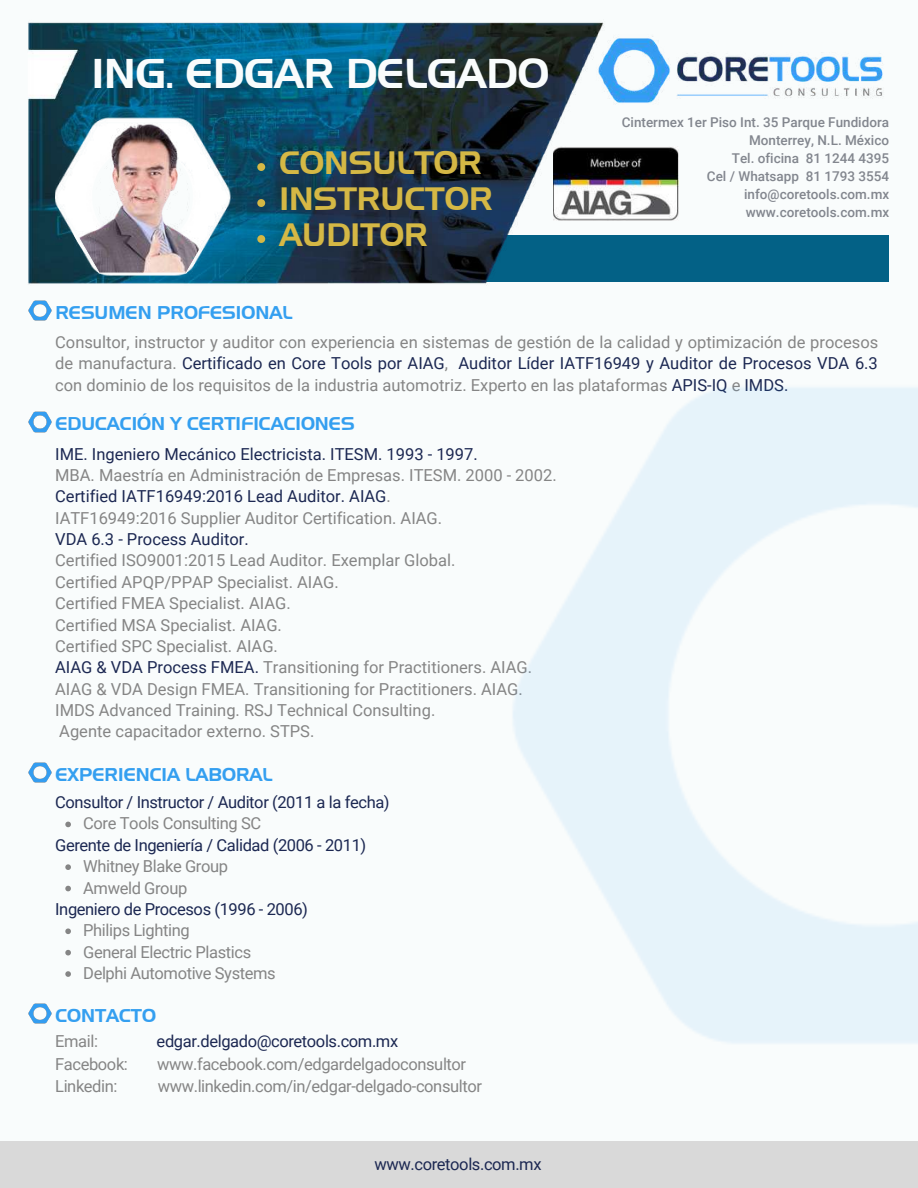
<style>
.page{position:relative;width:918px;height:1188px;background:#f9fcfc}
.page>*{position:absolute;margin:0;border:0;box-sizing:border-box;transform-origin:0 0}
.t1{font:40.5px "Newtown";color:#f9fcfc}
.t2{font:31.5px/36px "Newtown";color:#d5b845}
.t3{font:18px "Newtown";color:#349ff0}
.t4{font:16.5px/21.3px "Roboto";color:#858585}
.t5{font:16.5px/21.3px "Roboto";letter-spacing:-.025em;color:#858585}
.t6{font:16.5px "Roboto";letter-spacing:-.025em;color:#1c2852}
.t7{font:16.5px "Roboto";color:#1c2852}
.t8{font:500 13.5px/18px "Roboto";color:#82868e;text-align:right}
.s1{color:#1c2852}
</style>
<div class="page">
<img style="left:610px;top:36px;width:273px;height:68px">
<img style="left:610px;top:147px;width:68px;height:74px">
<div style="left:475px;top:235px;width:414px;height:46px;background:#036186"></div>
<img style="left:28px;top:22px;width:582px;height:290px">
<img style="left:29px;top:299px;width:22px;height:22px">
<img style="left:29px;top:762px;width:22px;height:21px">
<img style="left:55px;top:105px;width:179px;height:183px">
<img style="left:55px;top:122px;width:175px;height:152px">
<svg style="left:257px;top:163px;width:8px;height:8px"></svg>
<svg style="left:257px;top:199px;width:8px;height:8px"></svg>
<svg style="left:257px;top:235px;width:8px;height:8px"></svg>
<img style="left:29px;top:411px;width:22px;height:22px">
<svg style="left:65px;top:822px;width:6px;height:5px"></svg>
<svg style="left:65px;top:864px;width:6px;height:6px"></svg>
<svg style="left:65px;top:886px;width:6px;height:5px"></svg>
<svg style="left:65px;top:928px;width:6px;height:6px"></svg>
<svg style="left:65px;top:950px;width:6px;height:5px"></svg>
<svg style="left:65px;top:971px;width:6px;height:6px"></svg>
<img style="left:29px;top:1003px;width:22px;height:21px">
<div style="left:0;top:1142px;width:918px;height:46px;background:#d9d9d9"></div>
<h1 class="t1" style="left:92px;top:59px;width:459px">ING. EDGAR DELGADO</h1>
<h2 class="t2" style="left:279px;top:148px;width:215px">CONSULTOR<br>INSTRUCTOR<br>AUDITOR</h2>
<p class="t3" style="left:55px;top:306px;width:239px">RESUMEN PROFESIONAL</p>
<p class="t8" style="left:622px;top:114px;width:269px">Cintermex 1er Piso Int. 35 Parque Fundidora<br>Monterrey, N.L. México<br>Tel. oficina 81 1244 4395<br>Cel / Whatsapp 81 1793 3554 info@coretools.com.mx www.coretools.com.mx</p>
<p class="t4" style="left:55px;top:332px;width:825px;text-align:justify">Consultor, instructor y auditor con experiencia en sistemas de gestión de la calidad y optimización de procesos de manufactura. <span class="s1">Certificado en Core Tools por AIAG</span>, <span class="s1">Auditor Líder IATF16949 y Auditor de Procesos VDA 6.3 </span>con dominio de los requisitos de la industria automotriz. Experto en las plataformas <span class="s1">APIS-IQ</span> e <span class="s1">IMDS.</span></p>
<p class="t3" style="left:55px;top:417px;width:301px">EDUCACIÓN Y CERTIFICACIONES</p>
<p class="t7" style="left:55px;top:444px;width:424px">IME. Ingeniero Mecánico Electricista. ITESM. 1993 - 1997.</p>
<p class="t4" style="left:55px;top:465px;width:503px">MBA. Maestría en Administración de Empresas. ITESM. 2000 - 2002.<br><span class="s1">Certified IATF16949:2016 Lead Auditor. AIAG</span>.<br>IATF16949:2016 Supplier Auditor Certification. AIAG.</p>
<p class="t7" style="left:55px;top:530px;width:195px">VDA 6.3 - Process Auditor.</p>
<p class="t4" style="left:55px;top:550px;width:478px">Certified ISO9001:2015 Lead Auditor. Exemplar Global.<br>Certified APQP/PPAP Specialist. AIAG.<br>Certified FMEA Specialist. AIAG.<br>Certified MSA Specialist. AIAG.<br>Certified SPC Specialist. AIAG.<br><span class="s1">AIAG &amp; VDA Process FMEA.</span> Transitioning for Practitioners. AIAG.<br>AIAG &amp; VDA Design FMEA. Transitioning for Practitioners. AIAG.<br>IMDS Advanced Training. RSJ Technical Consulting.<br>Agente capacitador externo. STPS.</p>
<p class="t3" style="left:55px;top:768px;width:219px">EXPERIENCIA LABORAL</p>
<p class="t6" style="left:55px;top:793px;width:336px">Consultor / Instructor / Auditor (2011 a la fecha)</p>
<p class="t6" style="left:55px;top:836px;width:313px">Gerente de Ingeniería / Calidad (2006 - 2011)</p>
<p class="t5" style="left:83px;top:813px;width:179px">Core Tools Consulting SC</p>
<p class="t5" style="left:83px;top:856px;width:146px">Whitney Blake Group<br>Amweld Group</p>
<p class="t5" style="left:83px;top:920px;width:194px">Philips Lighting<br>General Electric Plastics<br>Delphi Automotive Systems</p>
<p class="t6" style="left:55px;top:900px;width:254px">Ingeniero de Procesos (1996 - 2006)</p>
<p class="t3" style="left:55px;top:1008px;width:102px">CONTACTO</p>
<p class="t4" style="left:55px;top:1031px;width:44px">Email:</p>
<p class="t6" style="left:157px;top:1032px;width:243px">edgar.delgado@coretools.com.mx</p>
<p class="t5" style="left:55px;top:1053px;width:74px">Facebook:</p>
<p class="t5" style="left:157px;top:1053px;width:311px">www.facebook.com/edgardelgadoconsultor</p>
<p class="t5" style="left:55px;top:1076px;width:64px">Linkedin:</p>
<p class="t5" style="left:158px;top:1076px;width:326px">www.linkedin.com/in/edgar-delgado-consultor</p>
<p class="t6" style="left:375px;top:1155px;width:168px">www.coretools.com.mx</p>
</div>
